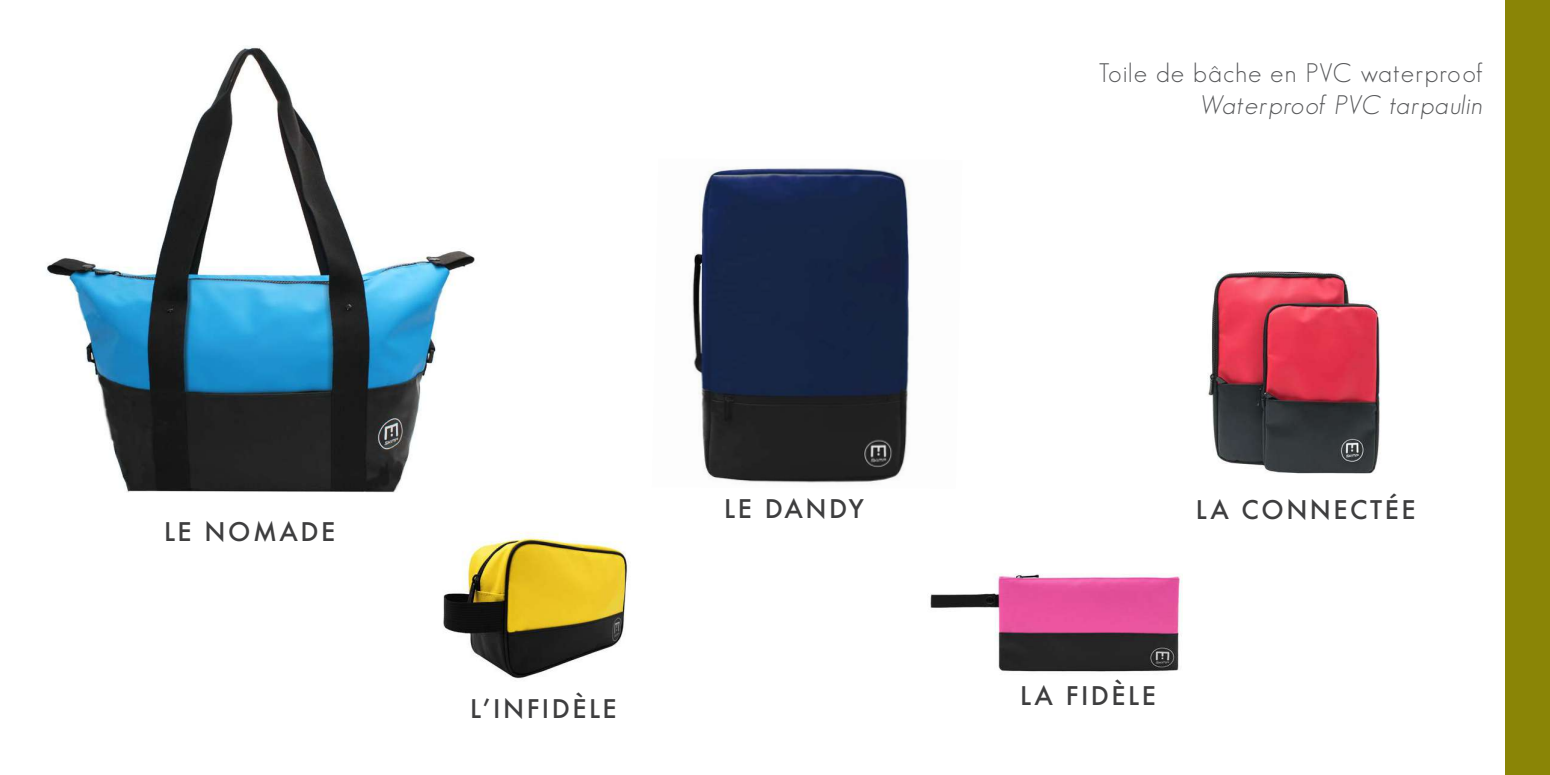
<style>
.page{position:relative;width:1550px;height:775px;background:#fff}
.page>*{position:absolute;margin:0;border:0;box-sizing:border-box;transform-origin:0 0}
.t1{font:300 26.25px "Geosans";letter-spacing:.05em;color:#57585a}
.t2{font:italic 300 26.25px "Geosans";letter-spacing:.05em;color:#57585a}
.t3{font:500 25px "Futura";letter-spacing:.1em;color:#3e3e3f}
</style>
<div class="page">
<img style="left:47px;top:46px;width:428px;height:447px">
<img style="left:930px;top:573px;width:252px;height:99px">
<img style="left:1208px;top:271px;width:173px;height:203px">
<img style="left:443px;top:532px;width:185px;height:147px">
<img style="left:690px;top:167px;width:220px;height:316px">
<div style="left:1505px;top:0;width:45px;height:775px;background:#8a8506"></div>
<p class="t3" style="left:164px;top:514px;width:173px">LE NOMADE</p>
<p class="t3" style="left:470px;top:692px;width:148px">L’INFIDÈLE</p>
<p class="t3" style="left:724px;top:492px;width:141px">LE DANDY</p>
<p class="t1" style="left:1098px;top:59px;width:386px">Toile de bâche en PVC waterproof</p>
<p class="t2" style="left:1200px;top:90px;width:284px">Waterproof PVC tarpaulin</p>
<p class="t3" style="left:1196px;top:492px;width:221px">LA CONNECTÉE</p>
<p class="t3" style="left:1020px;top:678px;width:137px">LA FIDÈLE</p>
</div>
